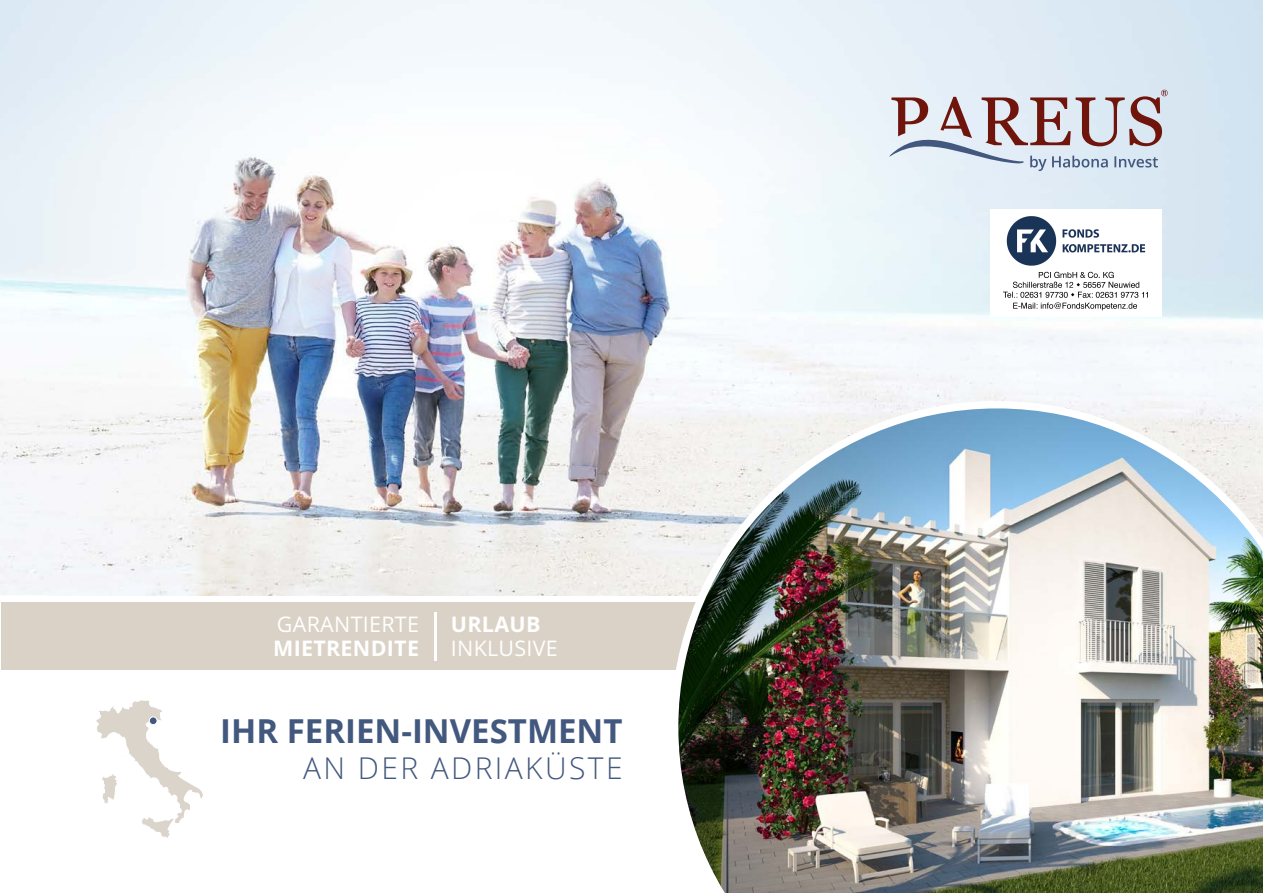
<style>
.page{position:relative;width:1263px;height:893px;background:#fff}
.page>*{position:absolute;margin:0;border:0;box-sizing:border-box;transform-origin:0 0}
.t1{font:700 33px "Open Sans";color:#43587e}
.t2{font:300 30px "Open Sans";letter-spacing:.08em;color:#43587e}
.t3{font:21.45px "Open Sans";letter-spacing:.015em;color:#fff}
.t4{font:700 21.45px "Open Sans";letter-spacing:.015em;color:#fff}
</style>
<div class="page">
<img style="left:0;top:0;width:1263px;height:595px">
<svg style="left:889px;top:90px;width:279px;height:81px;background:#c5c0c7"></svg>
<svg style="left:96px;top:700px;width:107px;height:138px"></svg>
<div style="left:1px;top:602px;width:795px;height:68px;background:#dad2c7"></div>
<hr style="left:434px;top:612px;width:2px;height:48px;background:#fff">
<img style="left:671px;top:401px;width:592px;height:492px">
<div style="left:149px;top:717px;width:8px;height:8px;background:#43587e;border-radius:50%"></div>
<div style="left:149px;top:716px;width:8px;height:9px;border:1px solid #fff;border-radius:50%"></div>
<img style="left:1215px;top:866px;width:48px;height:27px">
<img style="left:991px;top:209px;width:170px;height:107px">
<p class="t3" style="left:277px;top:612px;width:144px">GARANTIERTE</p>
<p class="t4" style="left:273px;top:636px;width:147px">MIETRENDITE</p>
<p class="t4" style="left:451px;top:612px;width:91px">URLAUB</p>
<p class="t3" style="left:451px;top:636px;width:108px">INKLUSIVE</p>
<p class="t1" style="left:220px;top:708px;width:404px">IHR FERIEN-INVESTMENT</p>
<p class="t2" style="left:303px;top:748px;width:321px">AN DER ADRIAKÜSTE</p>
</div>
